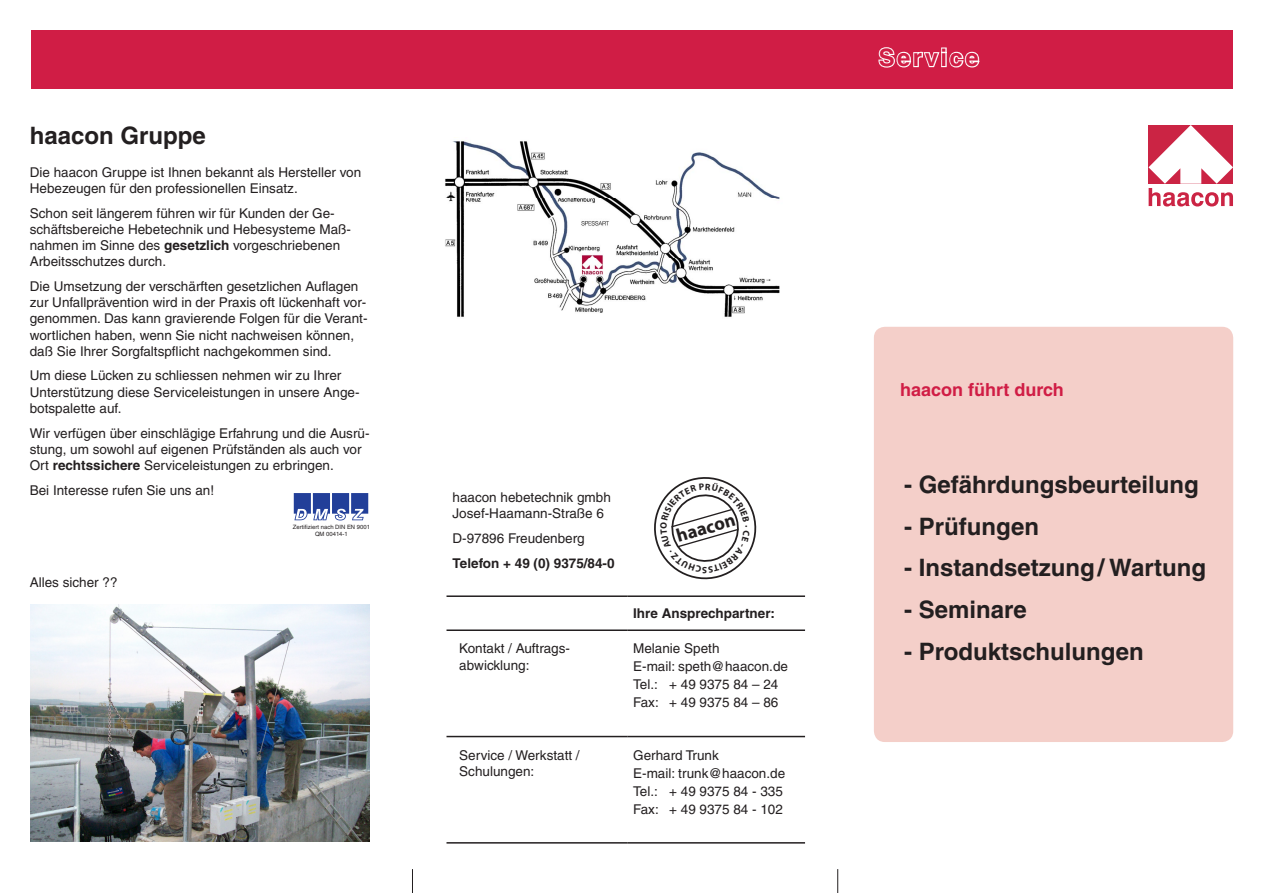
<style>
.page{position:relative;width:1263px;height:893px;background:#fff}
.page>*{position:absolute;margin:0;border:0;box-sizing:border-box;transform-origin:0 0}
.headlines{font:700 24px "Helvetica";color:#231f20}
.text1{font:700 24px "Helvetica";color:#231f20}
.KONTURHEAD{font:700 24px "Helvetica";letter-spacing:.1em;color:#d01d45}
.t1{font:700 18.6px "Myriad Pro";color:#231f20}
.headlines_Kopie{font:700 18px "Helvetica";color:#d01d45}
.Fließtext{font:13.5px/16.2px "Helvetica";color:#231f20}
.Fließtext_adress{font:13.5px "Helvetica";color:#231f20}
.Fließtext-2{font:700 13.5px "Helvetica";color:#231f20}
.t2{font:700 9.3px "Myriad Pro";color:#231f20}
.t3{font:5.85px/7.1px "Helvetica";color:#231f20;text-align:center}
.s1{font-weight:700}
</style>
<div class="page">
<svg style="left:1148px;top:125px;width:85px;height:82px"></svg>
<div style="left:874px;top:327px;width:359px;height:415px;background:#f4cfc9;border-radius:11px"></div>
<hr style="left:446px;top:595px;width:181px;height:2px;background:#231f20">
<hr style="left:627px;top:595px;width:178px;height:2px;background:#231f20">
<hr style="left:446px;top:629px;width:181px;height:2px;background:#231f20">
<hr style="left:627px;top:629px;width:178px;height:2px;background:#231f20">
<hr style="left:446px;top:736px;width:181px;height:1px;background:#231f20">
<hr style="left:627px;top:736px;width:178px;height:1px;background:#231f20">
<hr style="left:446px;top:842px;width:181px;height:2px;background:#231f20">
<hr style="left:627px;top:842px;width:178px;height:2px;background:#231f20">
<div style="left:31px;top:31px;width:1201px;height:58px;background:#d01d45"></div>
<svg style="left:878px;top:47px;width:102px;height:21px"></svg>
<img style="left:445px;top:141px;width:335px;height:176px">
<svg style="left:294px;top:493px;width:74px;height:27px"></svg>
<img style="left:30px;top:604px;width:340px;height:238px">
<svg style="left:412px;top:869px;width:1px;height:24px"></svg>
<svg style="left:837px;top:869px;width:1px;height:24px"></svg>
<svg style="left:654px;top:477px;width:103px;height:103px"></svg>
<p class="headlines" style="left:30px;top:120px;width:178px">haacon Gruppe</p>
<p class="Fließtext" style="left:30px;top:164px;width:333px">Die haacon Gruppe ist Ihnen bekannt als Hersteller von<br>Hebezeugen für den professionellen Einsatz.</p>
<p class="Fließtext" style="left:30px;top:205px;width:323px">Schon seit längerem führen wir für Kunden der Ge&shy;schäftsbereiche Hebetechnik und Hebesysteme Maß&shy;nahmen im Sinne des <span class="s1">gesetzlich</span> vorgeschriebenen Arbeitsschutzes durch.</p>
<p class="Fließtext" style="left:30px;top:278px;width:339px">Die Umsetzung der verschärften gesetzlichen Auflagen zur Unfallprävention wird in der Praxis oft lückenhaft vor&shy;genommen. Das kann gravierende Folgen für die Verant&shy;wortlichen haben, wenn Sie nicht nachweisen können, daß Sie Ihrer Sorgfaltspflicht nachgekommen sind.</p>
<p class="Fließtext" style="left:30px;top:368px;width:331px">Um diese Lücken zu schliessen nehmen wir zu Ihrer<br>Unterstützung diese Serviceleistungen in unsere Ange&shy;botspalette auf.</p>
<p class="Fließtext" style="left:30px;top:425px;width:341px">Wir verfügen über einschlägige Erfahrung und die Ausrü&shy;stung, um sowohl auf eigenen Prüfständen als auch vor<br>Ort <span class="s1">rechtssichere</span> Serviceleistungen zu erbringen.</p>
<p class="Fließtext" style="left:30px;top:482px;width:186px">Bei Interesse rufen Sie uns an!</p>
<p class="Fließtext" style="left:30px;top:574px;width:89px">Alles sicher ??</p>
<p class="t3" style="left:293px;top:524px;width:79px">Zertifiziert nach DIN EN 9001<br>QM 00414-1</p>
<p class="Fließtext_adress" style="left:452px;top:490px;width:160px">haacon hebetechnik gmbh</p>
<p class="Fließtext" style="left:452px;top:505px;width:153px">Josef-Haamann-Straße 6</p>
<p class="Fließtext" style="left:452px;top:530px;width:134px">D-97896 Freudenberg</p>
<p class="Fließtext-2" style="left:452px;top:555px;width:164px">Telefon + 49 (0) 9375/84-0</p>
<p class="t1" style="left:673px;top:524px;width:62px;rotate:-16deg">haacon</p>
<p class="t2" style="left:707px;top:576px;width:7px;rotate:-180deg">S</p>
<p class="Fließtext-2" style="left:633px;top:605px;width:143px">Ihre Ansprechpartner:</p>
<p class="Fließtext" style="left:459px;top:641px;width:112px">Kontakt / Auftrags&shy;abwicklung:</p>
<p class="Fließtext_adress" style="left:633px;top:641px;width:88px">Melanie Speth</p>
<p class="Fließtext_adress" style="left:633px;top:659px;width:156px">E-mail: speth@haacon.de</p>
<p class="Fließtext_adress" style="left:633px;top:677px;width:147px">Tel.: + 49 9375 84 – 24</p>
<p class="Fließtext_adress" style="left:633px;top:695px;width:147px">Fax: + 49 9375 84 – 86</p>
<p class="Fließtext" style="left:459px;top:747px;width:122px">Service / Werkstatt /<br>Schulungen:</p>
<p class="Fließtext_adress" style="left:633px;top:747px;width:87px">Gerhard Trunk</p>
<p class="Fließtext_adress" style="left:633px;top:765px;width:154px">E-mail: trunk@haacon.de</p>
<p class="Fließtext_adress" style="left:633px;top:783px;width:151px">Tel.: + 49 9375 84 - 335</p>
<p class="Fließtext_adress" style="left:633px;top:801px;width:151px">Fax: + 49 9375 84 - 102</p>
<p class="KONTURHEAD" style="left:879px;top:43px;width:102px">Service</p>
<p class="headlines_Kopie" style="left:900px;top:379px;width:165px">haacon führt durch</p>
<p class="headlines" style="left:904px;top:470px;width:296px">- Gefährdungsbeurteilung</p>
<p class="headlines" style="left:904px;top:512px;width:136px">- Prüfungen</p>
<p class="text1" style="left:904px;top:553px;width:303px">- Instandsetzung/ Wartung</p>
<p class="headlines" style="left:904px;top:595px;width:124px">- Seminare</p>
<p class="headlines" style="left:904px;top:636px;width:241px">- Produktschulungen</p>
</div>
